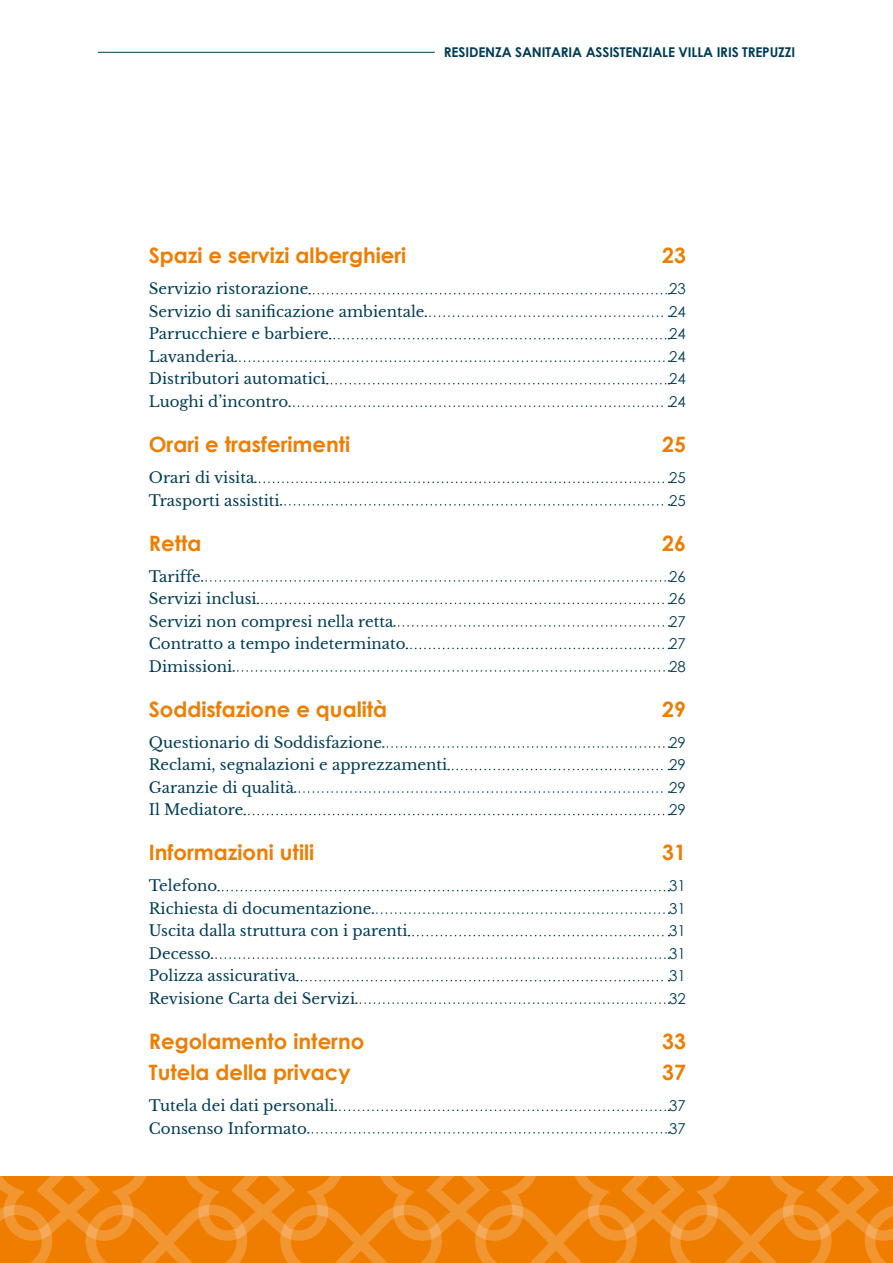
<style>
.page{position:relative;width:893px;height:1263px;background:#fff}
.page>*{position:absolute;margin:0;border:0;box-sizing:border-box;transform-origin:0 0}
.t1{font:700 21.15px "Century Gothic";color:#ef7d00}
.t2{font:15px "Libre Baskerville";color:#003d58}
.t3{font:15px "Century Gothic";color:#003d58}
.t4{font:700 13.5px "Century Gothic";letter-spacing:-.01em;color:#003d58}
</style>
<div class="page">
<svg style="left:0;top:1176px;width:893px;height:87px;background:#f08714"></svg>
<hr style="left:98px;top:52px;width:337px;height:1px;background:#003d58">
<svg style="left:309px;top:293px;width:360px;height:1px"></svg>
<svg style="left:425px;top:315px;width:244px;height:2px"></svg>
<svg style="left:330px;top:338px;width:339px;height:1px"></svg>
<svg style="left:235px;top:360px;width:434px;height:2px"></svg>
<svg style="left:327px;top:383px;width:342px;height:1px"></svg>
<svg style="left:289px;top:405px;width:380px;height:2px"></svg>
<svg style="left:255px;top:481px;width:414px;height:2px"></svg>
<svg style="left:280px;top:504px;width:389px;height:2px"></svg>
<svg style="left:202px;top:580px;width:467px;height:2px"></svg>
<svg style="left:257px;top:603px;width:412px;height:1px"></svg>
<svg style="left:394px;top:625px;width:275px;height:2px"></svg>
<svg style="left:406px;top:648px;width:263px;height:1px"></svg>
<svg style="left:233px;top:670px;width:436px;height:2px"></svg>
<svg style="left:383px;top:746px;width:286px;height:2px"></svg>
<svg style="left:448px;top:769px;width:221px;height:1px"></svg>
<svg style="left:295px;top:791px;width:374px;height:2px"></svg>
<svg style="left:244px;top:814px;width:425px;height:1px"></svg>
<svg style="left:218px;top:890px;width:451px;height:1px"></svg>
<svg style="left:372px;top:912px;width:297px;height:2px"></svg>
<svg style="left:408px;top:935px;width:261px;height:1px"></svg>
<svg style="left:211px;top:957px;width:458px;height:2px"></svg>
<svg style="left:297px;top:980px;width:372px;height:1px"></svg>
<svg style="left:356px;top:1002px;width:313px;height:2px"></svg>
<svg style="left:335px;top:1109px;width:334px;height:2px"></svg>
<svg style="left:308px;top:1132px;width:361px;height:1px"></svg>
<p class="t4" style="left:444px;top:44px;width:353px">RESIDENZA SANITARIA ASSISTENZIALE VILLA IRIS TREPUZZI</p>
<h1 class="t1" style="left:149px;top:242px;width:259px">Spazi e servizi alberghieri</h1>
<h1 class="t1" style="left:662px;top:242px;width:25px">23</h1>
<p class="t2" style="left:149px;top:280px;width:161px">Servizio ristorazione</p>
<p class="t3" style="left:669px;top:280px;width:18px">23</p>
<p class="t2" style="left:149px;top:302px;width:277px">Servizio di sanificazione ambientale</p>
<p class="t3" style="left:669px;top:302px;width:18px">24</p>
<p class="t2" style="left:149px;top:325px;width:182px">Parrucchiere e barbiere</p>
<p class="t3" style="left:669px;top:325px;width:18px">24</p>
<p class="t2" style="left:149px;top:347px;width:87px">Lavanderia</p>
<p class="t3" style="left:669px;top:347px;width:18px">24</p>
<p class="t2" style="left:149px;top:370px;width:179px">Distributori automatici</p>
<p class="t3" style="left:669px;top:370px;width:18px">24</p>
<p class="t2" style="left:149px;top:392px;width:141px">Luoghi d’incontro</p>
<p class="t3" style="left:669px;top:392px;width:18px">24</p>
<h1 class="t1" style="left:149px;top:431px;width:203px">Orari e trasferimenti</h1>
<h1 class="t1" style="left:662px;top:431px;width:25px">25</h1>
<p class="t2" style="left:149px;top:468px;width:107px">Orari di visita</p>
<p class="t3" style="left:669px;top:468px;width:18px">25</p>
<p class="t2" style="left:149px;top:491px;width:132px">Trasporti assistiti</p>
<p class="t3" style="left:669px;top:491px;width:18px">25</p>
<h1 class="t1" style="left:149px;top:530px;width:54px">Retta</h1>
<h1 class="t1" style="left:662px;top:530px;width:25px">26</h1>
<p class="t2" style="left:149px;top:567px;width:54px">Tariffe</p>
<p class="t3" style="left:669px;top:567px;width:18px">26</p>
<p class="t2" style="left:149px;top:590px;width:109px">Servizi inclusi</p>
<p class="t3" style="left:669px;top:590px;width:18px">26</p>
<p class="t2" style="left:149px;top:612px;width:246px">Servizi non compresi nella retta</p>
<p class="t3" style="left:669px;top:612px;width:18px">27</p>
<p class="t2" style="left:149px;top:635px;width:258px">Contratto a tempo indeterminato</p>
<p class="t3" style="left:669px;top:635px;width:18px">27</p>
<p class="t2" style="left:149px;top:657px;width:85px">Dimissioni</p>
<p class="t3" style="left:669px;top:657px;width:18px">28</p>
<h1 class="t1" style="left:149px;top:696px;width:240px">Soddisfazione e qualità</h1>
<h1 class="t1" style="left:662px;top:696px;width:25px">29</h1>
<p class="t2" style="left:149px;top:733px;width:235px">Questionario di Soddisfazione</p>
<p class="t3" style="left:669px;top:733px;width:18px">29</p>
<p class="t2" style="left:149px;top:756px;width:300px">Reclami, segnalazioni e apprezzamenti</p>
<p class="t3" style="left:669px;top:756px;width:18px">29</p>
<p class="t2" style="left:149px;top:778px;width:147px">Garanzie di qualità</p>
<p class="t3" style="left:669px;top:778px;width:18px">29</p>
<p class="t2" style="left:149px;top:801px;width:96px">Il Mediatore</p>
<p class="t3" style="left:669px;top:801px;width:18px">29</p>
<h1 class="t1" style="left:149px;top:839px;width:167px">Informazioni utili</h1>
<h1 class="t1" style="left:662px;top:839px;width:25px">31</h1>
<p class="t2" style="left:149px;top:877px;width:70px">Telefono</p>
<p class="t3" style="left:669px;top:877px;width:18px">31</p>
<p class="t2" style="left:149px;top:899px;width:224px">Richiesta di documentazione</p>
<p class="t3" style="left:669px;top:899px;width:18px">31</p>
<p class="t2" style="left:149px;top:922px;width:260px">Uscita dalla struttura con i parenti</p>
<p class="t3" style="left:669px;top:922px;width:18px">31</p>
<p class="t2" style="left:149px;top:944px;width:63px">Decesso</p>
<p class="t3" style="left:669px;top:944px;width:18px">31</p>
<p class="t2" style="left:149px;top:967px;width:149px">Polizza assicurativa</p>
<p class="t3" style="left:669px;top:967px;width:18px">31</p>
<p class="t2" style="left:149px;top:989px;width:208px">Revisione Carta dei Servizi</p>
<p class="t3" style="left:669px;top:989px;width:18px">32</p>
<h1 class="t1" style="left:149px;top:1028px;width:217px">Regolamento interno</h1>
<h1 class="t1" style="left:662px;top:1028px;width:25px">33</h1>
<h1 class="t1" style="left:149px;top:1059px;width:203px">Tutela della privacy</h1>
<h1 class="t1" style="left:662px;top:1059px;width:25px">37</h1>
<p class="t2" style="left:149px;top:1096px;width:187px">Tutela dei dati personali</p>
<p class="t3" style="left:669px;top:1096px;width:18px">37</p>
<p class="t2" style="left:149px;top:1119px;width:160px">Consenso Informato</p>
<p class="t3" style="left:669px;top:1119px;width:18px">37</p>
</div>
